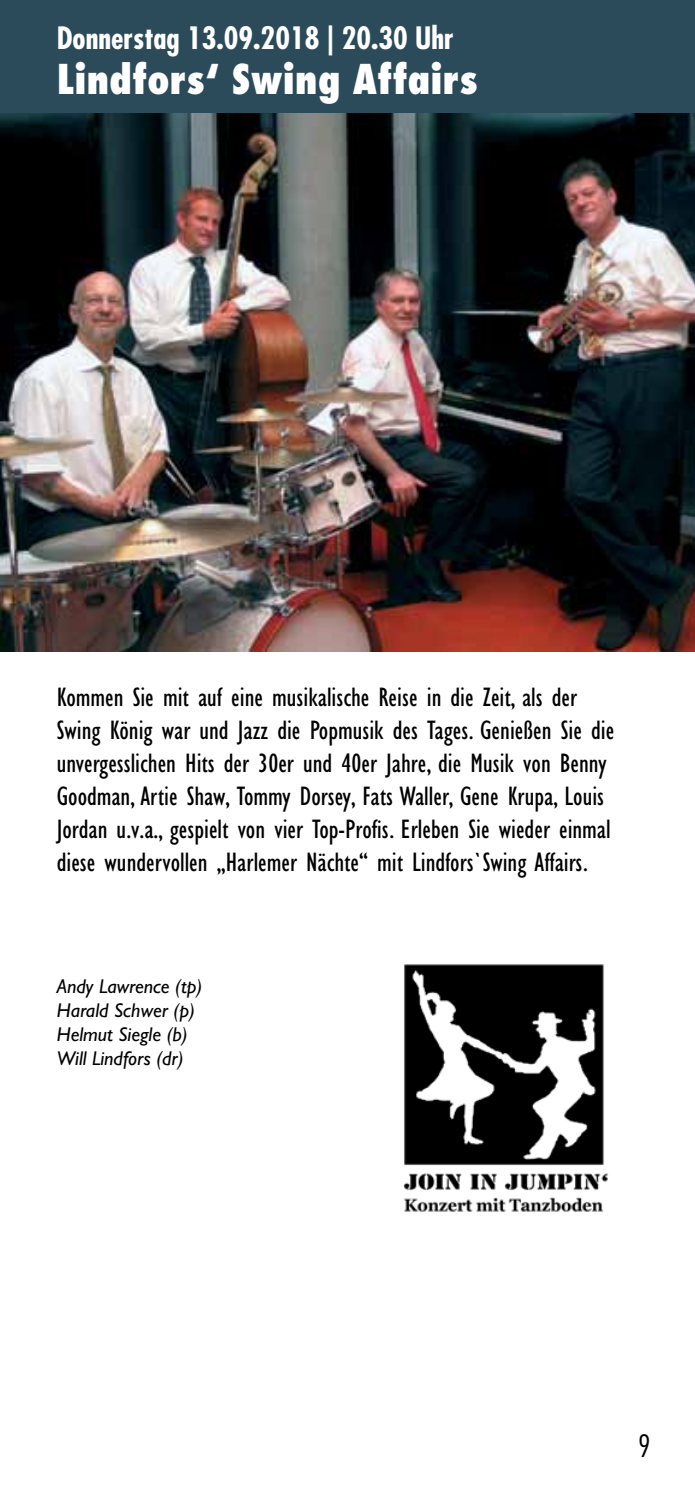
<style>
.page{position:relative;width:695px;height:1489px;background:#fff}
.page>*{position:absolute;margin:0;border:0;box-sizing:border-box;transform-origin:0 0}
.t1{font:800 condensed 40px "Futura Std";color:#fff}
.t2{font:700 condensed 30px "Futura Std";color:#fff}
.t3{font:300 condensed 30px "Futura Std";color:#000}
.t4{font:condensed 27.5px/33px "Gill Sans Std";color:#000}
.t5{font:italic 20px/24px "Gill Sans Std";color:#000}
</style>
<div class="page">
<div style="left:0;top:0;width:694px;height:113px;background:#2b4b5a"></div>
<img style="left:0;top:113px;width:694px;height:539px">
<img style="left:403px;top:964px;width:205px;height:248px">
<p class="t2" style="left:57px;top:19px;width:398px">Donnerstag 13.09.2018 | 20.30 Uhr</p>
<h1 class="t1" style="left:57px;top:54px;width:422px">Lindfors‘ Swing Affairs</h1>
<p class="t4" style="left:57px;top:681px;width:559px">Kommen Sie mit auf eine musikalische Reise in die Zeit, als der Swing König war und Jazz die Popmusik des Tages. Genießen Sie die unvergesslichen Hits der 30er und 40er Jahre, die Musik von Benny Goodman, Artie Shaw, Tommy Dorsey, Fats Waller, Gene Krupa, Louis Jordan u.v.a., gespielt von vier Top-Profis. Erleben Sie wieder einmal diese wundervollen „Harlemer Nächte“ mit Lindfors`Swing Affairs.</p>
<p class="t5" style="left:57px;top:974px;width:147px">Andy Lawrence (tp)<br>Harald Schwer (p)<br>Helmut Siegle (b)<br>Will Lindfors (dr)</p>
<p class="t3" style="left:638px;top:1427px;width:14px">9</p>
</div>
